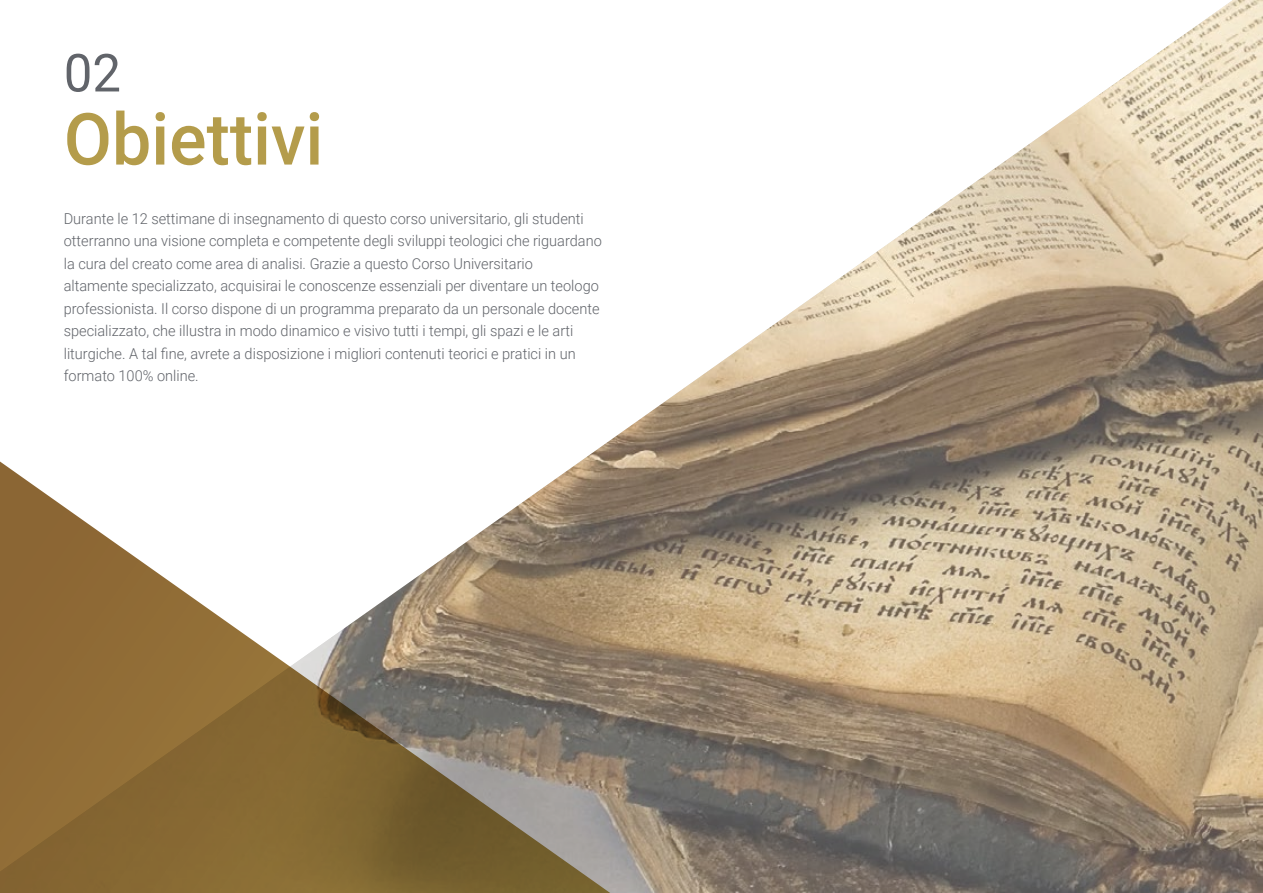
<style>
.page{position:relative;width:1263px;height:893px;background:#fff}
.page>*{position:absolute;margin:0;border:0;box-sizing:border-box;transform-origin:0 0}
.t1{font:500 72px "Roboto";color:#b49c4b}
.t2{font:52.5px "Roboto";color:#61646a}
.t3{font:300 15px/22.5px "Roboto";color:#61646a}
</style>
<div class="page">
<img style="left:602px;top:0;width:661px;height:893px">
<svg style="left:0;top:446px;width:640px;height:447px"></svg>
<h2 class="t2" style="left:64px;top:36px;width:59px">02</h2>
<h1 class="t1" style="left:64px;top:89px;width:261px">Obiettivi</h1>
<p class="t3" style="left:64px;top:207px;width:540px">Durante le 12 settimane di insegnamento di questo corso universitario, gli studenti otterranno una visione completa e competente degli sviluppi teologici che riguardano la cura del creato come area di analisi. Grazie a questo Corso Universitario<br>altamente specializzato, acquisirai le conoscenze essenziali per diventare un teologo professionista. Il corso dispone di un programma preparato da un personale docente specializzato, che illustra in modo dinamico e visivo tutti i tempi, gli spazi e le arti liturgiche. A tal fine, avrete a disposizione i migliori contenuti teorici e pratici in un formato 100% online.</p>
</div>
